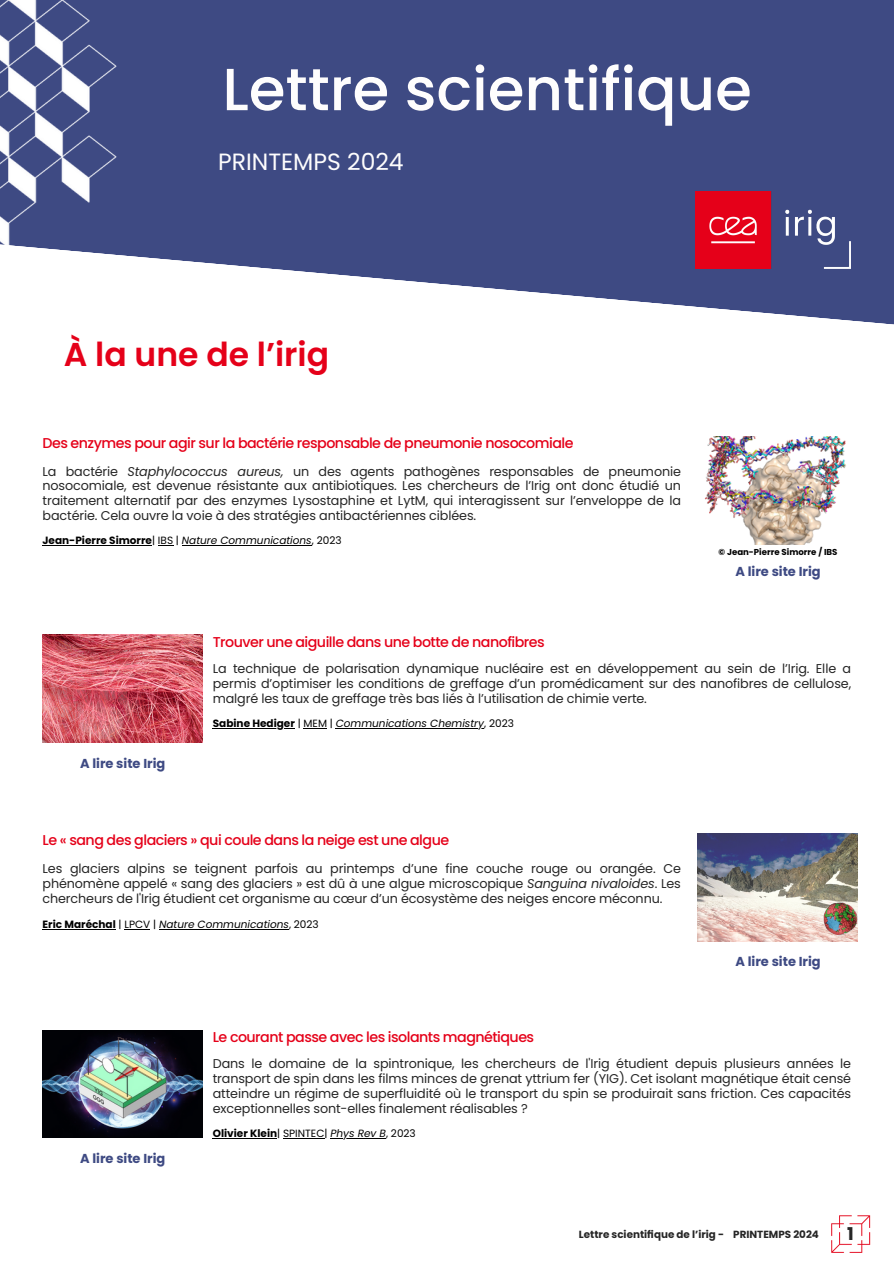
<style>
.page{position:relative;width:894px;height:1264px;background:#fff}
.page>*{position:absolute;margin:0;border:0;box-sizing:border-box;transform-origin:0 0}
.t1{font:500 59.4px "Poppins";color:#fefdfd}
.t2{font:600 33px "Poppins";color:#e50019}
.t3{font:23.55px "Poppins";color:#fefdfd}
.t4{font:700 17.55px "Poppins";color:#262626}
.t5{font:500 14.25px "Poppins";letter-spacing:-.035em;color:#e50019}
.t6{font:700 12.9px "Poppins";color:#3e4a83}
.t7{font:12.75px/14.9px "Poppins";letter-spacing:-.01em;color:#262626;text-align:justify}
.t8{font:italic 10.5px "Poppins";color:#000}
.t9{font:10.5px "Poppins";color:#000}
.t10{font:700 10.35px "Poppins";color:#262626}
.t11{font:700 8.55px "Poppins";color:#000}
.s1{font-style:italic}
.s2{font-weight:700;font-style:normal}
.s3{font-style:normal}
.s4{font-weight:700}
</style>
<div class="page">
<svg style="left:220px;top:0;width:673px;height:325px;background:#515c8f"></svg>
<img style="left:0;top:0;width:220px;height:264px">
<img style="left:695px;top:192px;width:155px;height:76px">
<img style="left:704px;top:436px;width:142px;height:108px">
<img style="left:831px;top:1215px;width:40px;height:38px">
<img style="left:43px;top:635px;width:160px;height:107px">
<img style="left:43px;top:1030px;width:160px;height:107px">
<img style="left:697px;top:833px;width:160px;height:108px">
<img style="left:823px;top:903px;width:33px;height:32px">
<hr style="left:43px;top:545px;width:109px;height:1px;background:#000">
<svg style="left:158px;top:545px;width:15px;height:1px"></svg>
<hr style="left:182px;top:545px;width:130px;height:1px;background:#000">
<hr style="left:43px;top:928px;width:73px;height:1px;background:#000">
<hr style="left:159px;top:928px;width:130px;height:1px;background:#000">
<hr style="left:213px;top:728px;width:82px;height:1px;background:#000">
<svg style="left:303px;top:728px;width:24px;height:1px"></svg>
<hr style="left:335px;top:728px;width:149px;height:1px;background:#000">
<hr style="left:213px;top:1138px;width:64px;height:1px;background:#000">
<hr style="left:283px;top:1138px;width:41px;height:1px;background:#000">
<hr style="left:330px;top:1138px;width:56px;height:1px;background:#000">
<h6 class="t1" style="left:222px;top:48px;width:530px">Lettre scientifique</h6>
<h3 class="t3" style="left:218px;top:145px;width:187px">PRINTEMPS 2024</h3>
<p class="t2" style="left:64px;top:331px;width:267px">À la une de l’irig</p>
<h4 class="t5" style="left:43px;top:433px;width:532px">Des enzymes pour agir sur la bactérie responsable de pneumonie nosocomiale</h4>
<h4 class="t7" style="left:43px;top:463px;width:639px">La bactérie <span class="s1">Staphylococcus aureus,</span> un des agents pathogènes responsables de pneumonie nosocomiale, est devenue résistante aux antibiotiques. Les chercheurs de l’Irig ont donc étudié un traitement alternatif par des enzymes Lysostaphine et LytM, qui interagissent sur l’enveloppe de la bactérie. Cela ouvre la voie à des stratégies antibactériennes ciblées.</h4>
<p class="t8" style="left:43px;top:533px;width:300px"><span class="s2">Jean-Pierre Simorre</span><span class="s3">| IBS |</span> Nature Communications<span class="s3">, 2023</span></p>
<p class="t5" style="left:213px;top:631px;width:333px">Trouver une aiguille dans une botte de nanofibres</p>
<p class="t11" style="left:718px;top:545px;width:120px">© Jean-Pierre Simorre / IBS</p>
<p class="t6" style="left:735px;top:562px;width:87px">A lire site Irig</p>
<p class="t7" style="left:213px;top:661px;width:639px">La technique de polarisation dynamique nucléaire est en développement au sein de l’Irig. Elle a permis d’optimiser les conditions de greffage d’un promédicament sur des nanofibres de cellulose, malgré les taux de greffage très bas liés à l’utilisation de chimie verte.</p>
<h5 class="t6" style="left:80px;top:754px;width:87px">A lire site Irig</h5>
<h4 class="t8" style="left:213px;top:716px;width:302px"><span class="s2">Sabine Hediger</span> <span class="s3">| MEM |</span> Communications Chemistry<span class="s3">, 2023</span></h4>
<p class="t5" style="left:43px;top:830px;width:408px">Le « sang des glaciers » qui coule dans la neige est une algue</p>
<h5 class="t7" style="left:43px;top:861px;width:639px">Les glaciers alpins se teignent parfois au printemps d’une fine couche rouge ou orangée. Ce phénomène appelé « sang des glaciers » est dû à une algue microscopique <span class="s1">Sanguina nivaloides</span>. Les chercheurs de l'Irig étudient cet organisme au cœur d’un écosystème des neiges encore méconnu.</h5>
<p class="t8" style="left:43px;top:916px;width:277px"><span class="s2">Eric Maréchal</span> <span class="s3">| LPCV |</span> Nature Communications<span class="s3">, 2023</span></p>
<h5 class="t5" style="left:213px;top:1026px;width:323px">Le courant passe avec les isolants magnétiques</h5>
<p class="t6" style="left:735px;top:952px;width:87px">A lire site Irig</p>
<h4 class="t7" style="left:213px;top:1056px;width:639px">Dans le domaine de la spintronique, les chercheurs de l'Irig étudient depuis plusieurs années le transport de spin dans les films minces de grenat yttrium fer (YIG). Cet isolant magnétique était censé atteindre un régime de superfluidité où le transport du spin se produirait sans friction. Ces capacités exceptionnelles sont-elles finalement réalisables ?</h4>
<p class="t6" style="left:80px;top:1149px;width:87px">A lire site Irig</p>
<p class="t9" style="left:213px;top:1126px;width:204px"><span class="s4">Olivier Klein</span>| SPINTEC| <span class="s1">Phys Rev B</span>, 2023</p>
<p class="t10" style="left:579px;top:1227px;width:146px">Lettre scientifique de l’irig -</p>
<p class="t10" style="left:733px;top:1227px;width:87px">PRINTEMPS 2024</p>
<p class="t4" style="left:846px;top:1221px;width:8px">1</p>
</div>
